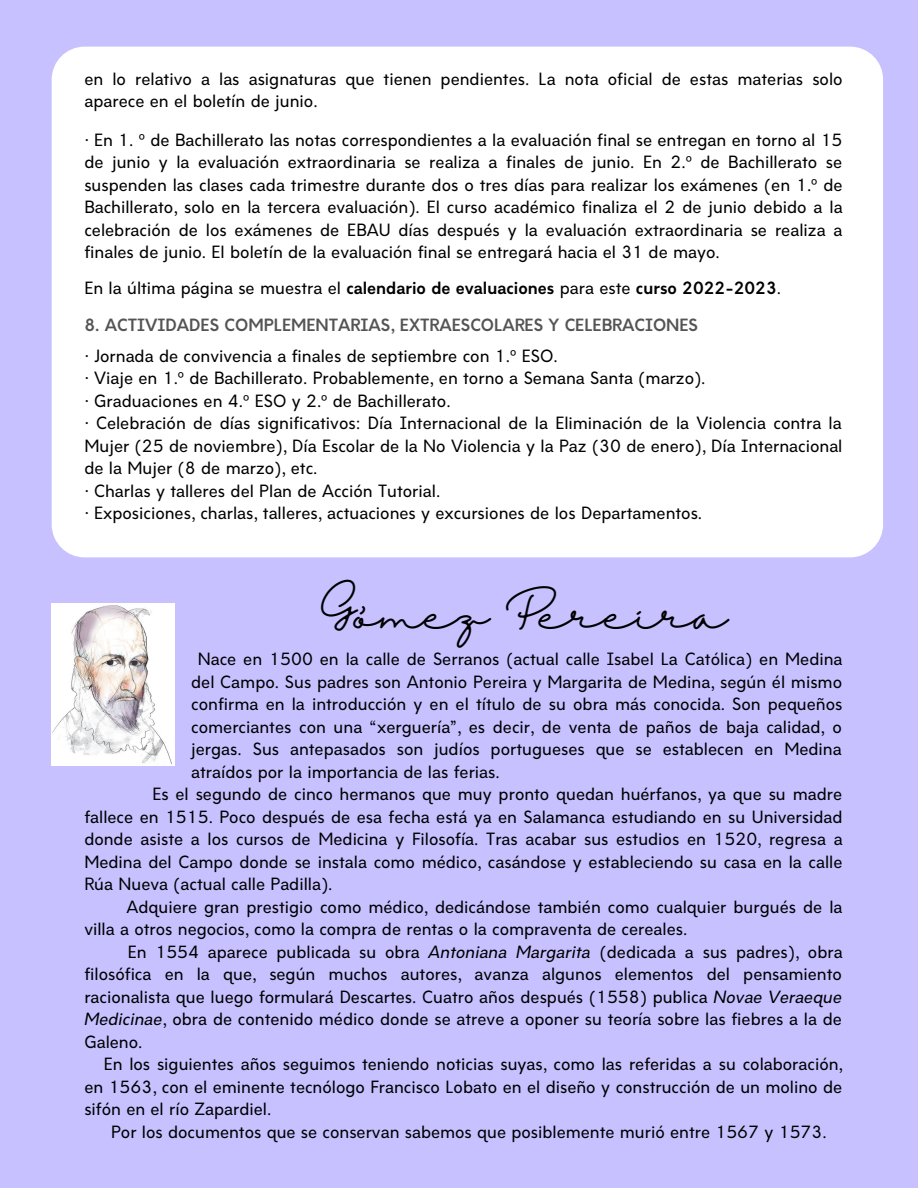
<style>
.page{position:relative;width:918px;height:1188px;background:#c7c1ff}
.page>*{position:absolute;margin:0;border:0;box-sizing:border-box;transform-origin:0 0}
.t1{font:40.5px "Halimun";color:#000}
.t2{font:500 16.5px/22.5px "Amicale";color:#000;text-align:justify}
.t3{font:700 16.5px/30.3px "Amicale";color:#545454}
.t4{font:700 16.5px "Amicale";color:#000}
.s1{font-family:"Noto Sans";font-weight:400}
.s2{font-weight:500}
.s3{font-weight:500;color:#000}
.s4{font-family:"Noto Sans";font-weight:400;color:#000}
.s5{font-style:italic}
</style>
<div class="page">
<div style="left:52px;top:47px;width:831px;height:510px;background:#fff;border-radius:33px"></div>
<img style="left:52px;top:604px;width:122px;height:162px">
<p class="t2" style="left:84px;top:70px;width:760px">en lo relativo a las asignaturas que tienen pendientes. La nota oficial de estas materias solo aparece en el boletín de junio.</p>
<p class="t2" style="left:84px;top:130px;width:760px">· En 1. <span class="s1">º</span> de Bachillerato las notas correspondientes a la evaluación final se entregan en torno al 15 de junio y la evaluación extraordinaria se realiza a finales de junio. En 2.<span class="s1">º</span> de Bachillerato se suspenden las clases cada trimestre durante dos o tres días para realizar los exámenes (en 1.<span class="s1">º</span> de Bachillerato, solo en la tercera evaluación). El curso académico finaliza el 2 de junio debido a la celebración de los exámenes de EBAU días después y la evaluación extraordinaria se realiza a finales de junio. El boletín de la evaluación final se entregará hacia el 31 de mayo.</p>
<p class="t4" style="left:84px;top:282px;width:698px"><span class="s2">En la última página se muestra el</span> calendario de evaluaciones <span class="s2">para este</span> curso 2022-2023<span class="s2">.</span></p>
<p class="t3" style="left:84px;top:312px;width:615px">8. ACTIVIDADES COMPLEMENTARIAS, EXTRAESCOLARES Y CELEBRACIONES <span class="s3">· Jornada de convivencia a finales de septiembre con 1.</span><span class="s4">º</span> <span class="s3">ESO.</span></p>
<p class="t2" style="left:84px;top:369px;width:760px;text-align:left">· Viaje en 1.<span class="s1">º</span> de Bachillerato. Probablemente, en torno a Semana Santa (marzo).<br>· Graduaciones en 4.<span class="s1">º</span> ESO y 2.<span class="s1">º</span> de Bachillerato.<br>· Celebración de días significativos: Día Internacional de la Eliminación de la Violencia contra la Mujer (25 de noviembre), Día Escolar de la No Violencia y la Paz (30 de enero), Día Internacional de la Mujer (8 de marzo), etc.<br>· Charlas y talleres del Plan de Acción Tutorial.<br>· Exposiciones, charlas, talleres, actuaciones y excursiones de los Departamentos.</p>
<h1 class="t1" style="left:319px;top:592px;width:410px">Gómez Pereira</h1>
<p class="t2" style="left:191px;top:650px;width:653px;text-indent:6px">Nace en 1500 en la calle de Serranos (actual calle Isabel La Católica) en Medina del Campo. Sus padres son Antonio Pereira y Margarita de Medina, según él mismo confirma en la introducción y en el título de su obra más conocida. Son pequeños comerciantes con una “xerguería”, es decir, de venta de paños de baja calidad, o jergas. Sus antepasados son judíos portugueses que se establecen en Medina atraídos por la importancia de las ferias.</p>
<p class="t2" style="left:84px;top:785px;width:760px;text-indent:68px">Es el segundo de cinco hermanos que muy pronto quedan huérfanos, ya que su madre fallece en 1515. Poco después de esa fecha está ya en Salamanca estudiando en su Universidad donde asiste a los cursos de Medicina y Filosofía. Tras acabar sus estudios en 1520, regresa a Medina del Campo donde se instala como médico, casándose y estableciendo su casa en la calle Rúa Nueva (actual calle Padilla).</p>
<p class="t2" style="left:84px;top:897px;width:760px;text-indent:42px">Adquiere gran prestigio como médico, dedicándose también como cualquier burgués de la villa a otros negocios, como la compra de rentas o la compraventa de cereales.</p>
<p class="t2" style="left:84px;top:942px;width:760px;text-indent:44px">En 1554 aparece publicada su obra <span class="s5">Antoniana Margarita</span> (dedicada a sus padres), obra filosófica en la que, según muchos autores, avanza algunos elementos del pensamiento racionalista que luego formulará Descartes. Cuatro años después (1558) publica <span class="s5">Novae Veraeque Medicinae</span>, obra de contenido médico donde se atreve a oponer su teoría sobre las fiebres a la de Galeno.</p>
<p class="t2" style="left:84px;top:1055px;width:760px;text-indent:19px">En los siguientes años seguimos teniendo noticias suyas, como las referidas a su colaboración, en 1563, con el eminente tecnólogo Francisco Lobato en el diseño y construcción de un molino de sifón en el río Zapardiel.</p>
<p class="t2" style="left:111px;top:1122px;width:717px">Por los documentos que se conservan sabemos que posiblemente murió entre 1567 y 1573.</p>
</div>
